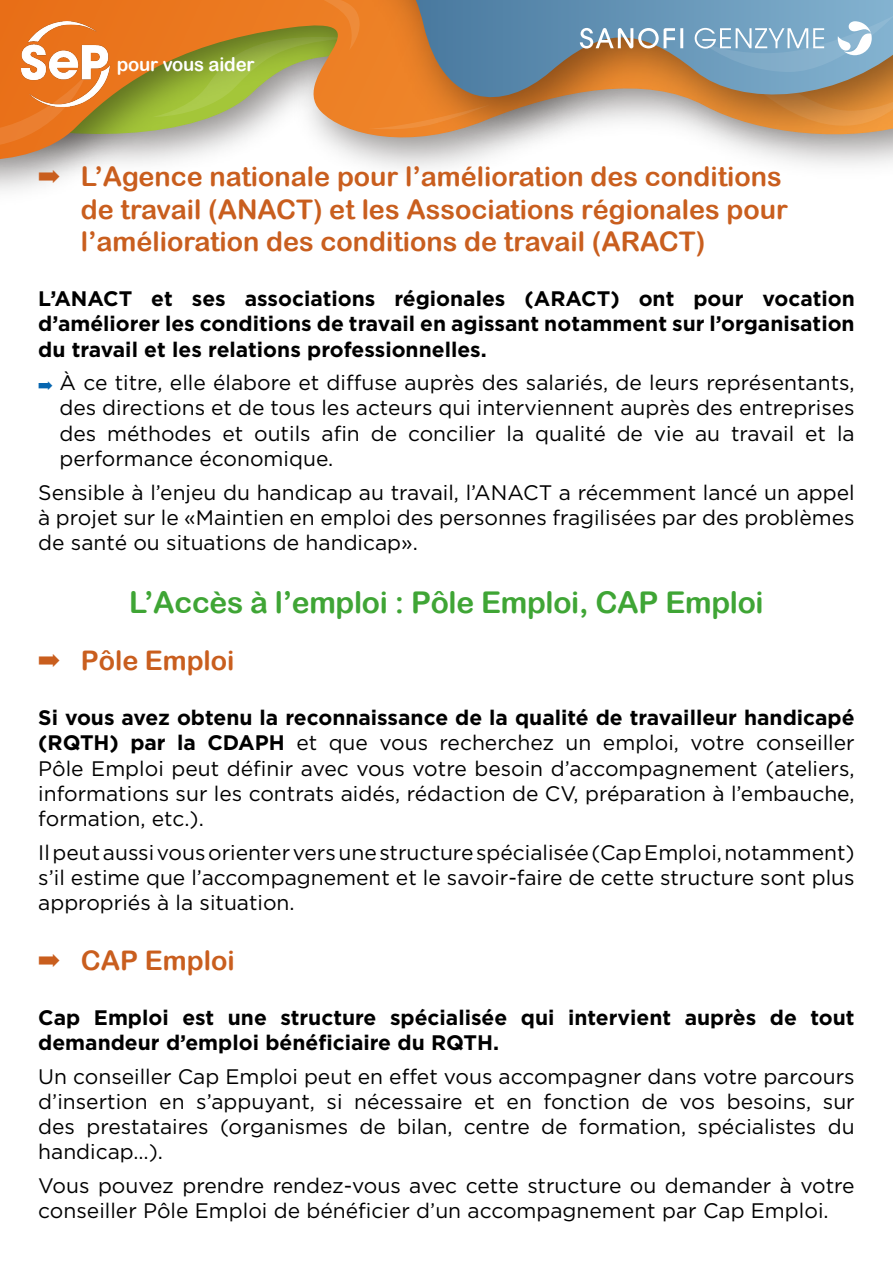
<style>
.page{position:relative;width:893px;height:1263px;background:#fff}
.page>*{position:absolute;margin:0;border:0;box-sizing:border-box;transform-origin:0 0}
.t1{font:30px "Arial Rounded MT Bold";letter-spacing:-.01em;color:#3fa535}
.t2{font:27px/32.4px "Arial Rounded MT Bold";color:#c95e1e}
.t3{font:21px/25.2px "Gotham";color:#000;text-align:justify}
.t4{font:700 21px/25.2px "Gotham";color:#000;text-align:justify}
.t5{font:19.2px "Arial Rounded MT Bold";letter-spacing:-.01em;color:#fff}
.s1{color:#0666b0}
.s2{font-weight:700}
</style>
<div class="page">
<svg style="left:0;top:0;width:288px;height:160px;background:#d0a56e"></svg>
<svg style="left:0;top:75px;width:86px;height:72px;background:#dd7729"></svg>
<svg style="left:153px;top:0;width:148px;height:117px;background:#b99d41"></svg>
<img style="left:301px;top:0;width:592px;height:166px">
<svg style="left:405px;top:0;width:488px;height:113px;background:#8b8882"></svg>
<svg style="left:580px;top:28px;width:103px;height:21px"></svg>
<svg style="left:695px;top:15px;width:198px;height:111px;background:#9e9e95"></svg>
<img style="left:21px;top:21px;width:90px;height:85px">
<p class="t5" style="left:117px;top:53px;width:139px">pour vous aider</p>
<p class="t2" style="left:81px;top:160px;width:708px;text-indent:-43px">➡ L’Agence nationale pour l’amélioration des conditions de travail (ANACT) et les Associations régionales pour l’amélioration des conditions de travail (ARACT)</p>
<p class="t4" style="left:38px;top:286px;width:818px">L’ANACT et ses associations régionales (ARACT) ont pour vocation d’améliorer les conditions de travail en agissant notamment sur l’organisation du travail et les relations professionnelles.</p>
<p class="t3" style="left:60px;top:370px;width:797px;text-indent:-21px"><span class="s1">➡</span> À ce titre, elle élabore et diffuse auprès des salariés, de leurs représentants, des directions et de tous les acteurs qui interviennent auprès des entreprises des méthodes et outils afin de concilier la qualité de vie au travail et la performance économique.</p>
<p class="t3" style="left:38px;top:479px;width:818px">Sensible à l’enjeu du handicap au travail, l’ANACT a récemment lancé un appel à projet sur le «Maintien en emploi des personnes fragilisées par des problèmes de santé ou situations de handicap».</p>
<h1 class="t1" style="left:129px;top:584px;width:636px">L’Accès à l’emploi : Pôle Emploi, CAP Emploi</h1>
<p class="t2" style="left:38px;top:644px;width:198px">➡ Pôle Emploi</p>
<p class="t3" style="left:38px;top:705px;width:818px"><span class="s2">Si vous avez obtenu la reconnaissance de la qualité de travailleur handicapé (RQTH) par la CDAPH</span> et que vous recherchez un emploi, votre conseiller Pôle Emploi peut définir avec vous votre besoin d’accompagnement (ateliers, informations sur les contrats aidés, rédaction de CV, préparation à l’embauche, formation, etc.).</p>
<p class="t3" style="left:38px;top:839px;width:818px">Il peut aussi vous orienter vers une structure spécialisée (Cap Emploi, notamment) s’il estime que l’accompagnement et le savoir-faire de cette structure sont plus appropriés à la situation.</p>
<p class="t2" style="left:38px;top:943px;width:198px">➡ CAP Emploi</p>
<p class="t4" style="left:38px;top:1004px;width:818px">Cap Emploi est une structure spécialisée qui intervient auprès de tout demandeur d’emploi bénéficiaire du RQTH.</p>
<p class="t3" style="left:38px;top:1063px;width:818px">Un conseiller Cap Emploi peut en effet vous accompagner dans votre parcours d’insertion en s’appuyant, si nécessaire et en fonction de vos besoins, sur des prestataires (organismes de bilan, centre de formation, spécialistes du handicap…).</p>
<p class="t3" style="left:38px;top:1172px;width:818px">Vous pouvez prendre rendez-vous avec cette structure ou demander à votre conseiller Pôle Emploi de bénéficier d’un accompagnement par Cap Emploi.</p>
</div>
